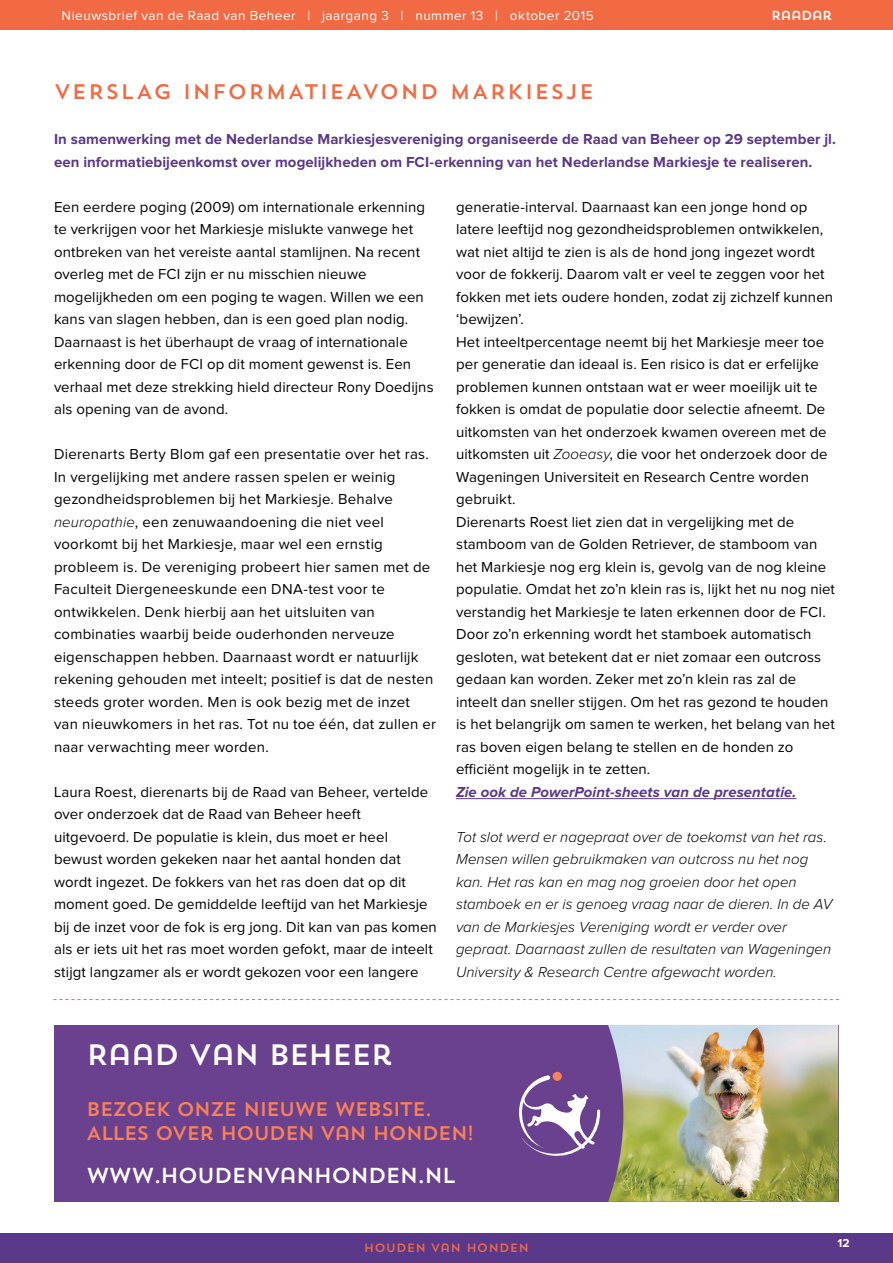
<style>
.page{position:relative;width:893px;height:1263px;background:#fff}
.page>*{position:absolute;margin:0;border:0;box-sizing:border-box;transform-origin:0 0}
.t1{font:29.4px "Trend Sans One";letter-spacing:-.065em;color:#fff}
.t2{font:21.6px "Trend Sans One";letter-spacing:-.07em;color:#fff}
.t3{font:21px "Trend Sans One";letter-spacing:.045em;color:#f26a43}
.t4{font:19.65px/23.5px "Trend Sans One";letter-spacing:-.07em;color:#fa8257}
.t5{font:15px/22.5px "Proxima Nova";letter-spacing:.01em;color:#000}
.t6{font:italic 300 15px/22.5px "Proxima Nova";color:#000}
.t7{font:700 15px/22.5px "Proxima Nova";letter-spacing:.005em;color:#5a388a}
.t8{font:italic 700 15px "Proxima Nova";letter-spacing:.005em;color:#5a388a}
.t9{font:13.5px "Proxima Nova";letter-spacing:.035em;color:#fff}
.t10{font:13.05px "Trend Sans One";letter-spacing:-.07em;color:#fff}
.t11{font:12px "Trend Sans One";color:#f26a43}
.t12{font:700 12px "Proxima Nova";color:#fff}
.s1{font-weight:300;font-style:italic}
</style>
<div class="page">
<div style="left:0;top:1233px;width:893px;height:30px;background:#5a388a"></div>
<div style="left:0;top:0;width:893px;height:30px;background:#f26a43"></div>
<svg style="left:53px;top:999px;width:786px;height:1px"></svg>
<hr style="left:456px;top:798px;width:340px;height:1px;background:#5a388a">
<div style="left:54px;top:1025px;width:784px;height:177px;background:#6a418e"></div>
<svg style="left:519px;top:1075px;width:81px;height:81px"></svg>
<div style="left:553px;top:1072px;width:9px;height:9px;background:#fa8257;border-radius:50%"></div>
<img style="left:608px;top:1025px;width:230px;height:177px">
<p class="t9" style="left:62px;top:9px;width:534px">Nieuwsbrief van de Raad van Beheer | jaargang 3 | nummer 13 | oktober 2015</p>
<p class="t10" style="left:771px;top:7px;width:63px">RAADAR</p>
<h3 class="t3" style="left:54px;top:78px;width:542px">VERSLAG INFORMATIEAVOND MARKIESJE</h3>
<p class="t7" style="left:54px;top:128px;width:783px">In samenwerking met de Nederlandse Markiesjesvereniging organiseerde de Raad van Beheer op 29 september jl. een informatiebijeenkomst over mogelijkheden om FCI-erkenning van het Nederlandse Markiesje te realiseren.</p>
<p class="t5" style="left:54px;top:196px;width:381px">Een eerdere poging (2009) om internationale erkenning te verkrijgen voor het Markiesje mislukte vanwege het ontbreken van het vereiste aantal stamlijnen. Na recent overleg met de FCI zijn er nu misschien nieuwe mogelijkheden om een poging te wagen. Willen we een kans van slagen hebben, dan is een goed plan nodig.<br>Daarnaast is het überhaupt de vraag of internationale erkenning door de FCI op dit moment gewenst is. Een verhaal met deze strekking hield directeur Rony Doedijns als opening van de avond.</p>
<p class="t5" style="left:54px;top:443px;width:384px">Dierenarts Berty Blom gaf een presentatie over het ras.<br>In vergelijking met andere rassen spelen er weinig gezondheidsproblemen bij het Markiesje. Behalve <span class="s1">neuropathie</span>, een zenuwaandoening die niet veel voorkomt bij het Markiesje, maar wel een ernstig probleem is. De vereniging probeert hier samen met de Faculteit Diergeneeskunde een DNA-test voor te ontwikkelen. Denk hierbij aan het uitsluiten van combinaties waarbij beide ouderhonden nerveuze eigenschappen hebben. Daarnaast wordt er natuurlijk rekening gehouden met inteelt; positief is dat de nesten steeds groter worden. Men is ook bezig met de inzet van nieuwkomers in het ras. Tot nu toe één, dat zullen er naar verwachting meer worden.</p>
<p class="t5" style="left:54px;top:781px;width:384px">Laura Roest, dierenarts bij de Raad van Beheer, vertelde over onderzoek dat de Raad van Beheer heeft uitgevoerd. De populatie is klein, dus moet er heel bewust worden gekeken naar het aantal honden dat wordt ingezet. De fokkers van het ras doen dat op dit moment goed. De gemiddelde leeftijd van het Markiesje bij de inzet voor de fok is erg jong. Dit kan van pas komen als er iets uit het ras moet worden gefokt, maar de inteelt stijgt langzamer als er wordt gekozen voor een langere</p>
<p class="t5" style="left:456px;top:196px;width:380px">generatie-interval. Daarnaast kan een jonge hond op latere leeftijd nog gezondheidsproblemen ontwikkelen, wat niet altijd te zien is als de hond jong ingezet wordt voor de fokkerij. Daarom valt er veel te zeggen voor het fokken met iets oudere honden, zodat zij zichzelf kunnen ‘bewijzen’.<br>Het inteeltpercentage neemt bij het Markiesje meer toe per generatie dan ideaal is. Een risico is dat er erfelijke problemen kunnen ontstaan wat er weer moeilijk uit te fokken is omdat de populatie door selectie afneemt. De uitkomsten van het onderzoek kwamen overeen met de uitkomsten uit <span class="s1">Zooeasy</span>, die voor het onderzoek door de Wageningen Universiteit en Research Centre worden gebruikt.<br>Dierenarts Roest liet zien dat in vergelijking met de stamboom van de Golden Retriever, de stamboom van het Markiesje nog erg klein is, gevolg van de nog kleine populatie. Omdat het zo’n klein ras is, lijkt het nu nog niet verstandig het Markiesje te laten erkennen door de FCI.<br>Door zo’n erkenning wordt het stamboek automatisch gesloten, wat betekent dat er niet zomaar een outcross gedaan kan worden. Zeker met zo’n klein ras zal de inteelt dan sneller stijgen. Om het ras gezond te houden is het belangrijk om samen te werken, het belang van het ras boven eigen belang te stellen en de honden zo efficiënt mogelijk in te zetten.</p>
<p class="t8" style="left:456px;top:785px;width:342px">Zie ook de PowerPoint-sheets van de presentatie.</p>
<p class="t6" style="left:456px;top:826px;width:378px">Tot slot werd er nagepraat over de toekomst van het ras.<br>Mensen willen gebruikmaken van outcross nu het nog kan. Het ras kan en mag nog groeien door het open stamboek en er is genoeg vraag naar de dieren. In de AV van de Markiesjes Vereniging wordt er verder over gepraat. Daarnaast zullen de resultaten van Wageningen University &amp; Research Centre afgewacht worden.</p>
<h1 class="t1" style="left:86px;top:1036px;width:309px">RAAD VAN BEHEER</h1>
<h3 class="t4" style="left:86px;top:1097px;width:390px">BEZOEK ONZE NIEUWE WEBSITE.<br>ALLES OVER HOUDEN VAN HONDEN!</h3>
<h2 class="t2" style="left:86px;top:1162px;width:371px">WWW.HOUDENVANHONDEN.NL</h2>
<p class="t11" style="left:364px;top:1240px;width:167px">HOUDEN VAN HONDEN</p>
<p class="t12" style="left:837px;top:1237px;width:14px">12</p>
</div>
